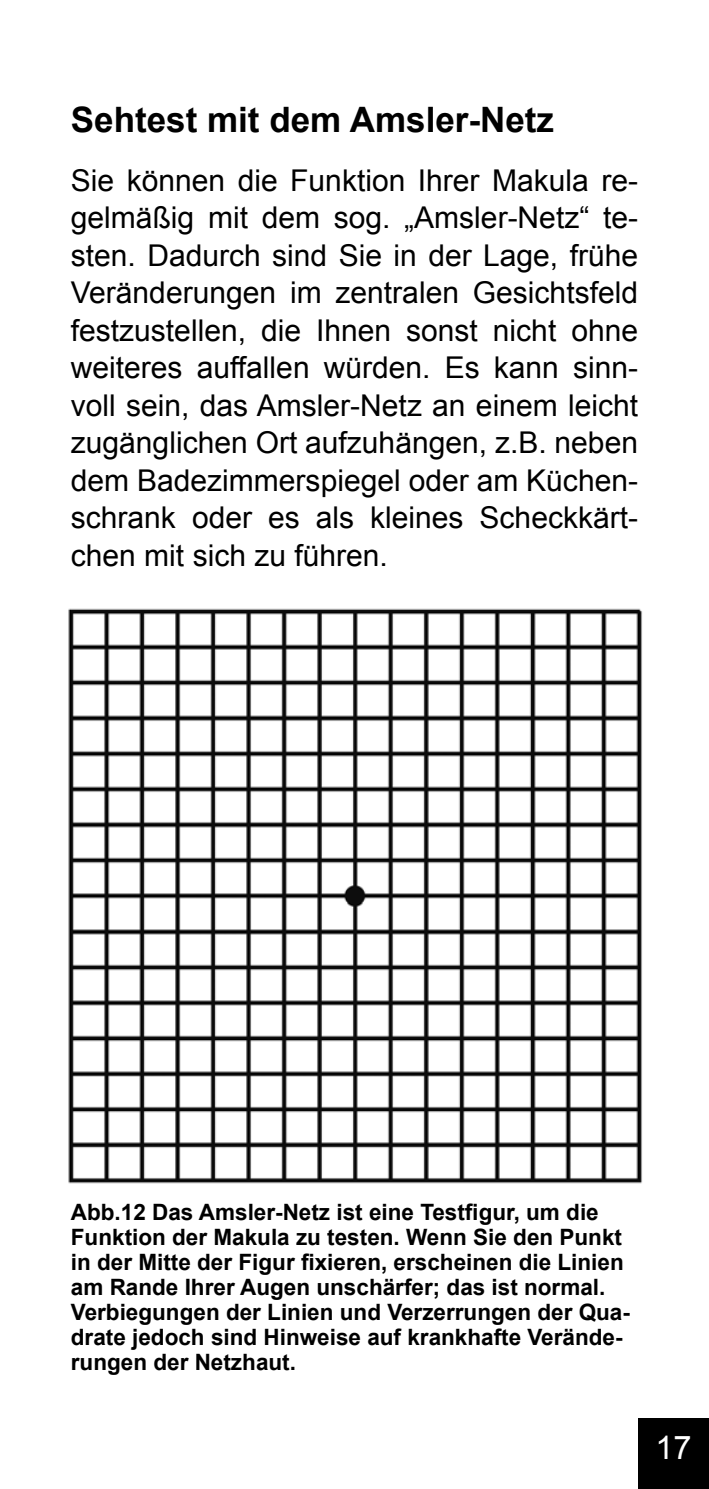
<style>
.page{position:relative;width:709px;height:1489px;background:#fff}
.page>*{position:absolute;margin:0;border:0;box-sizing:border-box;transform-origin:0 0}
.t1{font:700 35px "Arial";color:#000}
.t2{font:32.5px "Arial";color:#fff}
.t3{font:30px/37.5px "Arial";color:#000;text-align:justify}
.t4{font:700 22.5px/25px "Arial";color:#000}
</style>
<div class="page">
<div style="left:638px;top:1417px;width:71px;height:71px;background:#000"></div>
<img style="left:68px;top:608px;width:574px;height:576px">
<p class="t1" style="left:71px;top:96px;width:484px">Sehtest mit dem Amsler-Netz</p>
<p class="t3" style="left:71px;top:162px;width:568px">Sie können die Funktion Ihrer Makula re&shy;gelmäßig mit dem sog. „Amsler-Netz“ te&shy;sten. Dadurch sind Sie in der Lage, frühe Veränderungen im zentralen Gesichtsfeld festzustellen, die Ihnen sonst nicht ohne weiteres auffallen würden. Es kann sinn&shy;voll sein, das Amsler-Netz an einem leicht zugänglichen Ort aufzuhängen, z.B. neben dem Badezimmerspiegel oder am Küchen&shy;schrank oder es als kleines Scheckkärt&shy;chen mit sich zu führen.</p>
<p class="t4" style="left:71px;top:1200px;width:560px">Abb.12 Das Amsler-Netz ist eine Testfigur, um die Funktion der Makula zu testen. Wenn Sie den Punkt in der Mitte der Figur fixieren, erscheinen die Linien am Rande Ihrer Augen unschärfer; das ist normal.<br>Verbiegungen der Linien und Verzerrungen der Qua&shy;drate jedoch sind Hinweise auf krankhafte Verände&shy;rungen der Netzhaut.</p>
<p class="t2" style="left:655px;top:1425px;width:38px">17</p>
</div>
